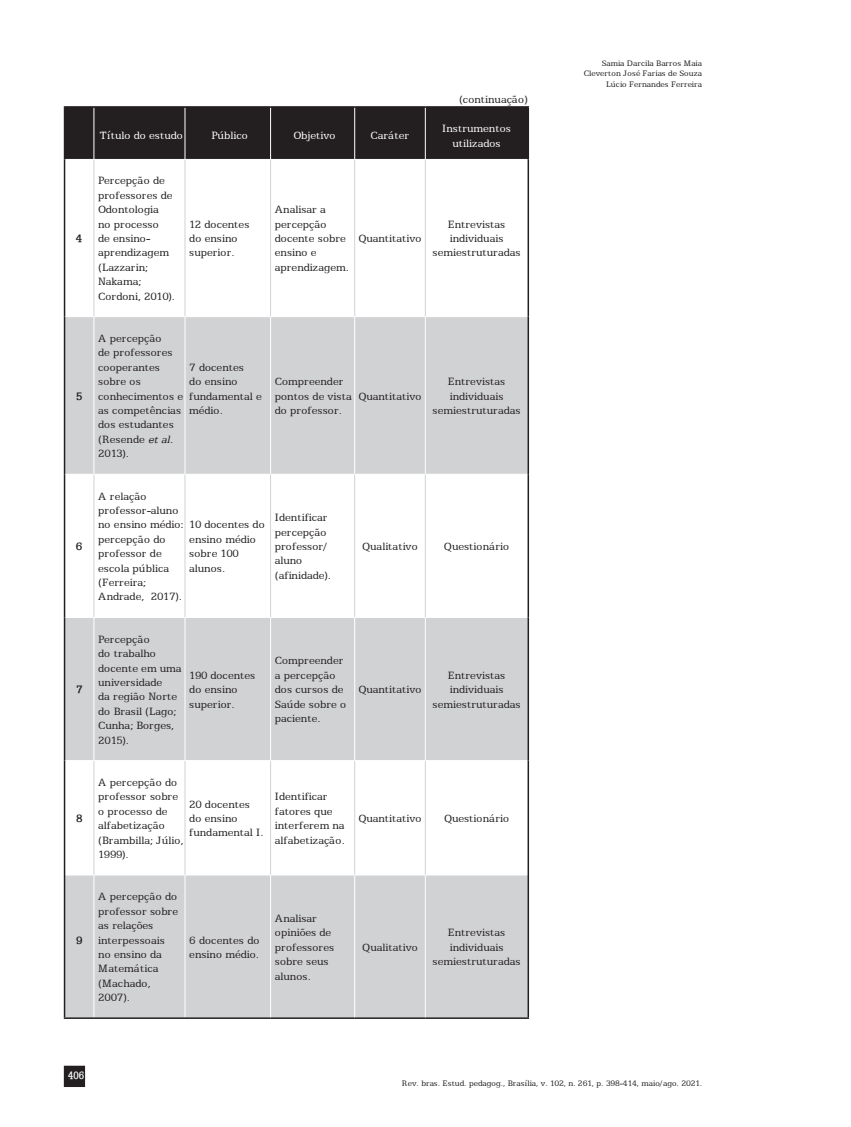
<style>
.page{position:relative;width:851px;height:1127px;background:#fff}
.page>*{position:absolute;margin:0;border:0;box-sizing:border-box;transform-origin:0 0}
.t1{font:12px/14.4px "Eggo Normal";color:#231f20}
.t2{font:12px/14.4px "Eggo Normal";color:#fff;text-align:center}
.t3{font:700 12px "Eggo";color:#231f20}
.t4{font:700 12px "Eggo";color:#fff;scale:.82 1}
.t5{font:9px/10.5px "Eggo Normal";color:#231f20;text-align:right}
.s1{font-family:"Eggo";font-style:italic}
</style>
<div class="page">
<div style="left:65px;top:1066px;width:19px;height:20px;background:#231f20"></div>
<div style="left:64px;top:1066px;width:21px;height:21px;border:2px solid #231f20"></div>
<svg style="left:65px;top:317px;width:462px;height:700px;fill:#d1d2d4"></svg>
<div style="left:65px;top:108px;width:462px;height:52px;background:#231f20"></div>
<hr style="left:94px;top:159px;width:91px;height:1px;background:#fff">
<hr style="left:185px;top:159px;width:85px;height:1px;background:#fff">
<hr style="left:270px;top:159px;width:84px;height:1px;background:#fff">
<hr style="left:354px;top:159px;width:71px;height:1px;background:#fff">
<hr style="left:425px;top:159px;width:102px;height:1px;background:#fff">
<hr style="left:93px;top:317px;width:1px;height:157px;background:#fff">
<hr style="left:184px;top:317px;width:1px;height:157px;background:#fff">
<hr style="left:270px;top:317px;width:1px;height:157px;background:#fff">
<hr style="left:354px;top:317px;width:1px;height:157px;background:#fff">
<hr style="left:425px;top:317px;width:1px;height:157px;background:#fff">
<svg style="left:65px;top:474px;width:29px;height:1px"></svg>
<hr style="left:94px;top:474px;width:91px;height:1px;background:#fff">
<hr style="left:185px;top:474px;width:85px;height:1px;background:#fff">
<hr style="left:270px;top:474px;width:84px;height:1px;background:#fff">
<hr style="left:354px;top:474px;width:71px;height:1px;background:#fff">
<hr style="left:425px;top:474px;width:102px;height:1px;background:#fff">
<svg style="left:65px;top:617px;width:29px;height:1px"></svg>
<hr style="left:94px;top:617px;width:91px;height:1px;background:#fff">
<hr style="left:93px;top:618px;width:1px;height:142px;background:#fff">
<hr style="left:185px;top:617px;width:85px;height:1px;background:#fff">
<hr style="left:184px;top:618px;width:1px;height:142px;background:#fff">
<hr style="left:270px;top:617px;width:84px;height:1px;background:#fff">
<hr style="left:270px;top:618px;width:1px;height:142px;background:#fff">
<hr style="left:354px;top:617px;width:71px;height:1px;background:#fff">
<hr style="left:354px;top:618px;width:1px;height:142px;background:#fff">
<hr style="left:425px;top:617px;width:102px;height:1px;background:#fff">
<hr style="left:425px;top:618px;width:1px;height:142px;background:#fff">
<svg style="left:65px;top:760px;width:29px;height:1px"></svg>
<hr style="left:94px;top:760px;width:91px;height:1px;background:#fff">
<hr style="left:185px;top:760px;width:85px;height:1px;background:#fff">
<hr style="left:270px;top:760px;width:84px;height:1px;background:#fff">
<hr style="left:354px;top:760px;width:71px;height:1px;background:#fff">
<hr style="left:425px;top:760px;width:102px;height:1px;background:#fff">
<svg style="left:65px;top:874px;width:29px;height:1px"></svg>
<hr style="left:94px;top:874px;width:91px;height:1px;background:#fff">
<hr style="left:93px;top:875px;width:1px;height:142px;background:#fff">
<hr style="left:185px;top:874px;width:85px;height:1px;background:#fff">
<hr style="left:184px;top:875px;width:1px;height:142px;background:#fff">
<hr style="left:270px;top:874px;width:84px;height:1px;background:#fff">
<hr style="left:270px;top:875px;width:1px;height:142px;background:#fff">
<hr style="left:354px;top:874px;width:71px;height:1px;background:#fff">
<hr style="left:354px;top:875px;width:1px;height:142px;background:#fff">
<hr style="left:425px;top:874px;width:102px;height:1px;background:#fff">
<hr style="left:425px;top:875px;width:1px;height:142px;background:#fff">
<hr style="left:93px;top:160px;width:1px;height:156px;background:#d1d2d4">
<hr style="left:184px;top:160px;width:1px;height:156px;background:#d1d2d4">
<hr style="left:270px;top:160px;width:1px;height:156px;background:#d1d2d4">
<hr style="left:354px;top:160px;width:1px;height:156px;background:#d1d2d4">
<hr style="left:425px;top:160px;width:1px;height:156px;background:#d1d2d4">
<hr style="left:93px;top:475px;width:1px;height:142px;background:#d1d2d4">
<hr style="left:184px;top:475px;width:1px;height:142px;background:#d1d2d4">
<hr style="left:270px;top:475px;width:1px;height:142px;background:#d1d2d4">
<hr style="left:354px;top:475px;width:1px;height:142px;background:#d1d2d4">
<hr style="left:425px;top:475px;width:1px;height:142px;background:#d1d2d4">
<hr style="left:93px;top:761px;width:1px;height:113px;background:#d1d2d4">
<hr style="left:184px;top:761px;width:1px;height:113px;background:#d1d2d4">
<hr style="left:270px;top:761px;width:1px;height:113px;background:#d1d2d4">
<hr style="left:354px;top:761px;width:1px;height:113px;background:#d1d2d4">
<hr style="left:425px;top:761px;width:1px;height:113px;background:#d1d2d4">
<hr style="left:64px;top:1017px;width:30px;height:2px;background:#231f20">
<hr style="left:94px;top:1017px;width:91px;height:2px;background:#231f20">
<hr style="left:185px;top:1017px;width:85px;height:2px;background:#231f20">
<hr style="left:270px;top:1017px;width:84px;height:2px;background:#231f20">
<hr style="left:354px;top:1017px;width:71px;height:2px;background:#231f20">
<hr style="left:425px;top:1017px;width:104px;height:2px;background:#231f20">
<hr style="left:64px;top:159px;width:1px;height:158px;background:#231f20">
<hr style="left:527px;top:159px;width:2px;height:158px;background:#231f20">
<hr style="left:64px;top:317px;width:1px;height:157px;background:#231f20">
<hr style="left:527px;top:317px;width:2px;height:157px;background:#231f20">
<hr style="left:64px;top:474px;width:1px;height:143px;background:#231f20">
<hr style="left:527px;top:474px;width:2px;height:143px;background:#231f20">
<hr style="left:64px;top:617px;width:1px;height:143px;background:#231f20">
<hr style="left:527px;top:617px;width:2px;height:143px;background:#231f20">
<hr style="left:64px;top:760px;width:1px;height:115px;background:#231f20">
<hr style="left:527px;top:760px;width:2px;height:115px;background:#231f20">
<hr style="left:64px;top:875px;width:1px;height:142px;background:#231f20">
<hr style="left:527px;top:875px;width:2px;height:142px;background:#231f20">
<hr style="left:64px;top:106px;width:30px;height:2px;background:#231f20">
<hr style="left:64px;top:108px;width:1px;height:51px;background:#231f20">
<hr style="left:94px;top:106px;width:91px;height:2px;background:#231f20">
<hr style="left:185px;top:106px;width:85px;height:2px;background:#231f20">
<hr style="left:270px;top:106px;width:84px;height:2px;background:#231f20">
<hr style="left:354px;top:106px;width:71px;height:2px;background:#231f20">
<hr style="left:425px;top:106px;width:104px;height:2px;background:#231f20">
<hr style="left:527px;top:108px;width:2px;height:51px;background:#231f20">
<p class="t5" style="left:583px;top:57px;width:120px">Samia Darcila Barros Maia<br>Cleverton José Farias de Souza<br>Lúcio Fernandes Ferreira</p>
<p class="t1" style="left:459px;top:91px;width:70px">(continuação)</p>
<p class="t2" style="left:100px;top:127px;width:85px">Título do estudo</p>
<p class="t2" style="left:211px;top:127px;width:38px">Público</p>
<p class="t2" style="left:293px;top:127px;width:44px">Objetivo</p>
<p class="t2" style="left:370px;top:127px;width:40px">Caráter</p>
<p class="t2" style="left:442px;top:120px;width:70px">Instrumentos utilizados</p>
<p class="t3" style="left:76px;top:229px;width:8px">4</p>
<p class="t1" style="left:98px;top:172px;width:78px">Percepção de professores de<br>Odontologia<br>no processo<br>de ensino&shy;aprendizagem (Lazzarin;<br>Nakama;<br>Cordoni, 2010).</p>
<p class="t1" style="left:189px;top:215px;width:62px">12 docentes do ensino superior.</p>
<p class="t1" style="left:275px;top:201px;width:76px">Analisar a percepção docente sobre ensino e aprendizagem.</p>
<p class="t1" style="left:358px;top:230px;width:65px">Quantitativo</p>
<p class="t1" style="left:432px;top:215px;width:90px;text-align:center">Entrevistas individuais semiestruturadas</p>
<p class="t3" style="left:76px;top:387px;width:8px">5</p>
<p class="t1" style="left:98px;top:330px;width:86px">A percepção<br>de professores cooperantes sobre os conhecimentos e as competências dos estudantes (Resende <span class="s1">et al</span>.<br>2013).</p>
<p class="t1" style="left:189px;top:359px;width:74px">7 docentes<br>do ensino fundamental e médio.</p>
<p class="t1" style="left:275px;top:373px;width:78px">Compreender pontos de vista do professor.</p>
<p class="t1" style="left:358px;top:387px;width:65px">Quantitativo</p>
<p class="t1" style="left:432px;top:373px;width:90px;text-align:center">Entrevistas individuais semiestruturadas</p>
<p class="t3" style="left:76px;top:537px;width:8px">6</p>
<p class="t1" style="left:98px;top:487px;width:87px">A relação professor-aluno no ensino médio: percepção do professor de escola pública (Ferreira;<br>Andrade, 2017).</p>
<p class="t1" style="left:189px;top:516px;width:77px">10 docentes do ensino médio sobre 100 alunos.</p>
<p class="t1" style="left:275px;top:509px;width:58px">Identificar percepção professor/ aluno (afinidade).</p>
<p class="t1" style="left:362px;top:538px;width:57px">Qualitativo</p>
<p class="t1" style="left:444px;top:538px;width:67px">Questionário</p>
<p class="t3" style="left:76px;top:680px;width:8px">7</p>
<p class="t1" style="left:98px;top:631px;width:85px">Percepção<br>do trabalho docente em uma universidade<br>da região Norte do Brasil (Lago;<br>Cunha; Borges,<br>2015).</p>
<p class="t1" style="left:189px;top:667px;width:68px">190 docentes do ensino superior.</p>
<p class="t1" style="left:275px;top:652px;width:73px">Compreender a percepção dos cursos de<br>Saúde sobre o paciente.</p>
<p class="t1" style="left:358px;top:681px;width:65px">Quantitativo</p>
<p class="t1" style="left:432px;top:667px;width:90px;text-align:center">Entrevistas individuais semiestruturadas</p>
<p class="t3" style="left:76px;top:809px;width:8px">8</p>
<p class="t1" style="left:98px;top:774px;width:87px">A percepção do professor sobre o processo de alfabetização (Brambilla; Júlio,<br>1999).</p>
<p class="t1" style="left:189px;top:795px;width:76px">20 docentes do ensino fundamental I.</p>
<p class="t1" style="left:275px;top:788px;width:71px">Identificar fatores que interferem na alfabetização.</p>
<p class="t1" style="left:358px;top:810px;width:65px">Quantitativo</p>
<p class="t1" style="left:444px;top:810px;width:67px">Questionário</p>
<p class="t3" style="left:76px;top:931px;width:8px">9</p>
<p class="t1" style="left:98px;top:888px;width:81px">A percepção do professor sobre as relações interpessoais no ensino da<br>Matemática (Machado,<br>2007).</p>
<p class="t1" style="left:189px;top:931px;width:72px">6 docentes do ensino médio.</p>
<p class="t1" style="left:275px;top:910px;width:61px">Analisar opiniões de professores sobre seus alunos.</p>
<p class="t1" style="left:362px;top:938px;width:57px">Qualitativo</p>
<p class="t1" style="left:432px;top:924px;width:90px;text-align:center">Entrevistas individuais semiestruturadas</p>
<p class="t4" style="left:68px;top:1066px;width:22px">406</p>
<p class="t5" style="left:402px;top:1076px;width:302px">Rev. bras. Estud. pedagog., Brasília, v. 102, n. 261, p. 398-414, maio/ago. 2021.</p>
</div>
